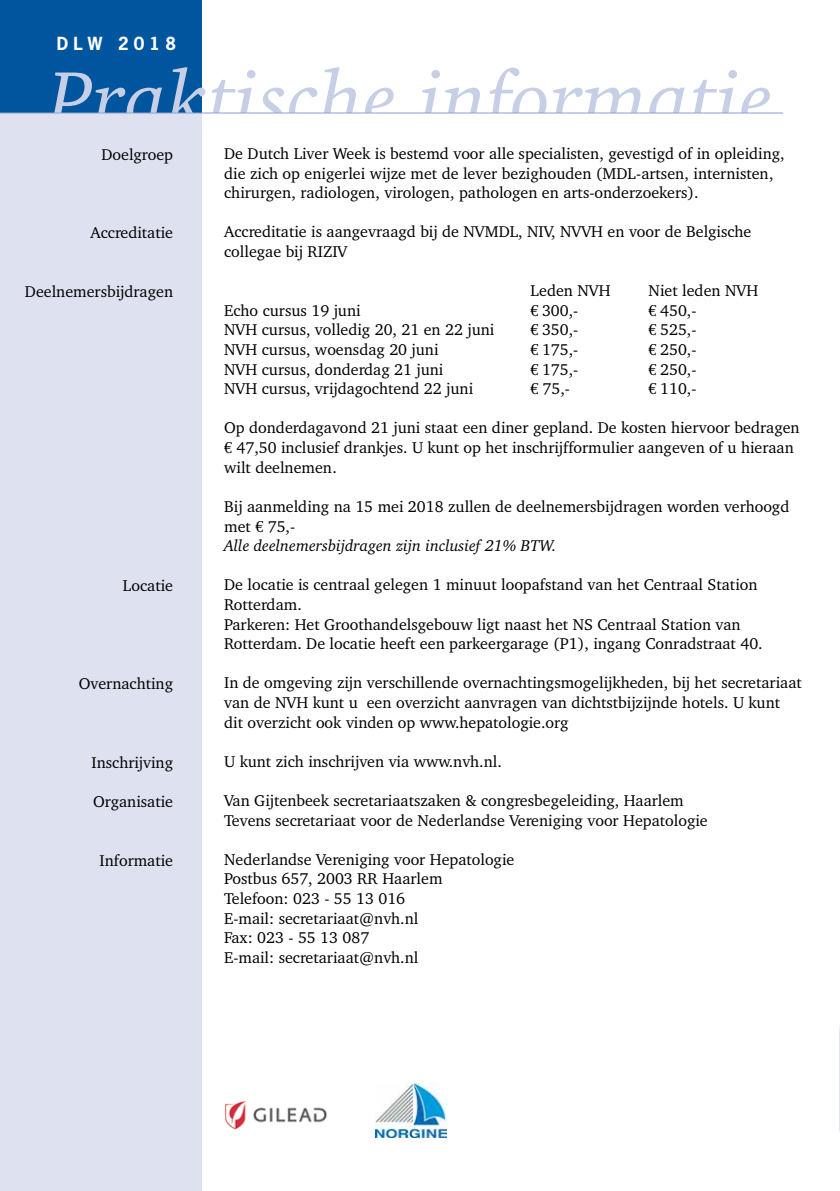
<style>
.page{position:relative;width:840px;height:1191px;background:#fff}
.page>*{position:absolute;margin:0;border:0;box-sizing:border-box;transform-origin:0 0}
.t1{font:italic 80px "Charter IT Cby BT";color:#c7cfe7}
.t2{font:700 17px "News Gothic";letter-spacing:.305em;color:#fff}
.t3{font:16px/19.6px "Charter IT Cby BT";color:#000}
.s1{font-family:"Euro Serif"}
.s2{font-style:italic}
</style>
<div class="page">
<hr style="left:839px;top:0;width:1px;height:334px;background:#e2002a">
<hr style="left:839px;top:309px;width:1px;height:590px;background:#dee2f0">
<div style="left:0;top:0;width:201px;height:114px;background:#00559f"></div>
<div style="left:0;top:113px;width:201px;height:1078px;background:#dee2f0"></div>
<img style="left:224px;top:1101px;width:103px;height:29px">
<img style="left:375px;top:1083px;width:71px;height:54px">
<hr style="left:0;top:113px;width:782px;height:1px;background:#8ba1cd">
<p class="t2" style="left:57px;top:33px;width:121px">DLW 2018</p>
<h1 class="t1" style="left:48px;top:48px;width:726px">Praktische informatie</h1>
<p class="t3" style="left:101px;top:144px;width:73px">Doelgroep</p>
<p class="t3" style="left:90px;top:222px;width:84px">Accreditatie</p>
<p class="t3" style="left:25px;top:281px;width:150px">Deelnemersbijdragen</p>
<p class="t3" style="left:123px;top:575px;width:52px">Locatie</p>
<p class="t3" style="left:79px;top:673px;width:96px">Overnachting</p>
<p class="t3" style="left:91px;top:752px;width:83px">Inschrijving</p>
<p class="t3" style="left:93px;top:791px;width:81px">Organisatie</p>
<p class="t3" style="left:100px;top:850px;width:75px">Informatie</p>
<p class="t3" style="left:224px;top:143px;width:561px">De Dutch Liver Week is bestemd voor alle specialisten, gevestigd of in opleiding, die zich op enigerlei wijze met de lever bezighouden (MDL-artsen, internisten, chirurgen, radiologen, virologen, pathologen en arts-onderzoekers).</p>
<p class="t3" style="left:224px;top:222px;width:528px">Accreditatie is aangevraagd bij de NVMDL, NIV, NVVH en voor de Belgische collegae bij RIZIV</p>
<p class="t3" style="left:530px;top:281px;width:82px">Leden NVH</p>
<p class="t3" style="left:648px;top:281px;width:111px">Niet leden NVH</p>
<p class="t3" style="left:224px;top:300px;width:138px">Echo cursus 19 juni</p>
<p class="t3" style="left:530px;top:300px;width:49px"><span class="s1">E</span> 300,-</p>
<p class="t3" style="left:648px;top:300px;width:49px"><span class="s1">E</span> 450,-</p>
<p class="t3" style="left:224px;top:320px;width:271px">NVH cursus, volledig 20, 21 en 22 juni</p>
<p class="t3" style="left:530px;top:320px;width:49px"><span class="s1">E</span> 350,-</p>
<p class="t3" style="left:648px;top:320px;width:49px"><span class="s1">E</span> 525,-</p>
<p class="t3" style="left:224px;top:339px;width:216px">NVH cursus, woensdag 20 juni</p>
<p class="t3" style="left:530px;top:339px;width:49px"><span class="s1">E</span> 175,-</p>
<p class="t3" style="left:648px;top:339px;width:49px"><span class="s1">E</span> 250,-</p>
<p class="t3" style="left:224px;top:359px;width:221px">NVH cursus, donderdag 21 juni</p>
<p class="t3" style="left:530px;top:359px;width:49px"><span class="s1">E</span> 175,-</p>
<p class="t3" style="left:648px;top:359px;width:49px"><span class="s1">E</span> 250,-</p>
<p class="t3" style="left:224px;top:379px;width:250px">NVH cursus, vrijdagochtend 22 juni</p>
<p class="t3" style="left:530px;top:379px;width:41px"><span class="s1">E</span> 75,-</p>
<p class="t3" style="left:648px;top:379px;width:49px"><span class="s1">E</span> 110,-</p>
<p class="t3" style="left:224px;top:418px;width:576px">Op donderdagavond 21 juni staat een diner gepland. De kosten hiervoor bedragen <span class="s1">€</span> 47,50 inclusief drankjes. U kunt op het inschrijfformulier aangeven of u hieraan wilt deelnemen.</p>
<p class="t3" style="left:224px;top:496px;width:566px">Bij aanmelding na 15 mei 2018 zullen de deelnemersbijdragen worden verhoogd met <span class="s1">E</span> 75,-<br><span class="s2">Alle deelnemersbijdragen zijn inclusief 21% BTW.</span></p>
<p class="t3" style="left:224px;top:575px;width:539px">De locatie is centraal gelegen 1 minuut loopafstand van het Centraal Station Rotterdam.<br>Parkeren: Het Groothandelsgebouw ligt naast het NS Centraal Station van Rotterdam. De locatie heeft een parkeergarage (P1), ingang Conradstraat 40.</p>
<p class="t3" style="left:224px;top:673px;width:578px">In de omgeving zijn verschillende overnachtingsmogelijkheden, bij het secretariaat van de NVH kunt u een overzicht aanvragen van dichtstbijzijnde hotels. U kunt dit overzicht ook vinden op www.hepatologie.org</p>
<p class="t3" style="left:224px;top:751px;width:279px">U kunt zich inschrijven via www.nvh.nl.</p>
<p class="t3" style="left:224px;top:790px;width:484px">Van Gijtenbeek secretariaatszaken &amp; congresbegeleiding, Haarlem<br>Tevens secretariaat voor de Nederlandse Vereniging voor Hepatologie</p>
<p class="t3" style="left:224px;top:849px;width:291px">Nederlandse Vereniging voor Hepatologie<br>Postbus 657, 2003 RR Haarlem<br>Telefoon: 023 - 55 13 016<br>E-mail: secretariaat@nvh.nl<br>Fax: 023 - 55 13 087<br>E-mail: secretariaat@nvh.nl</p>
</div>
